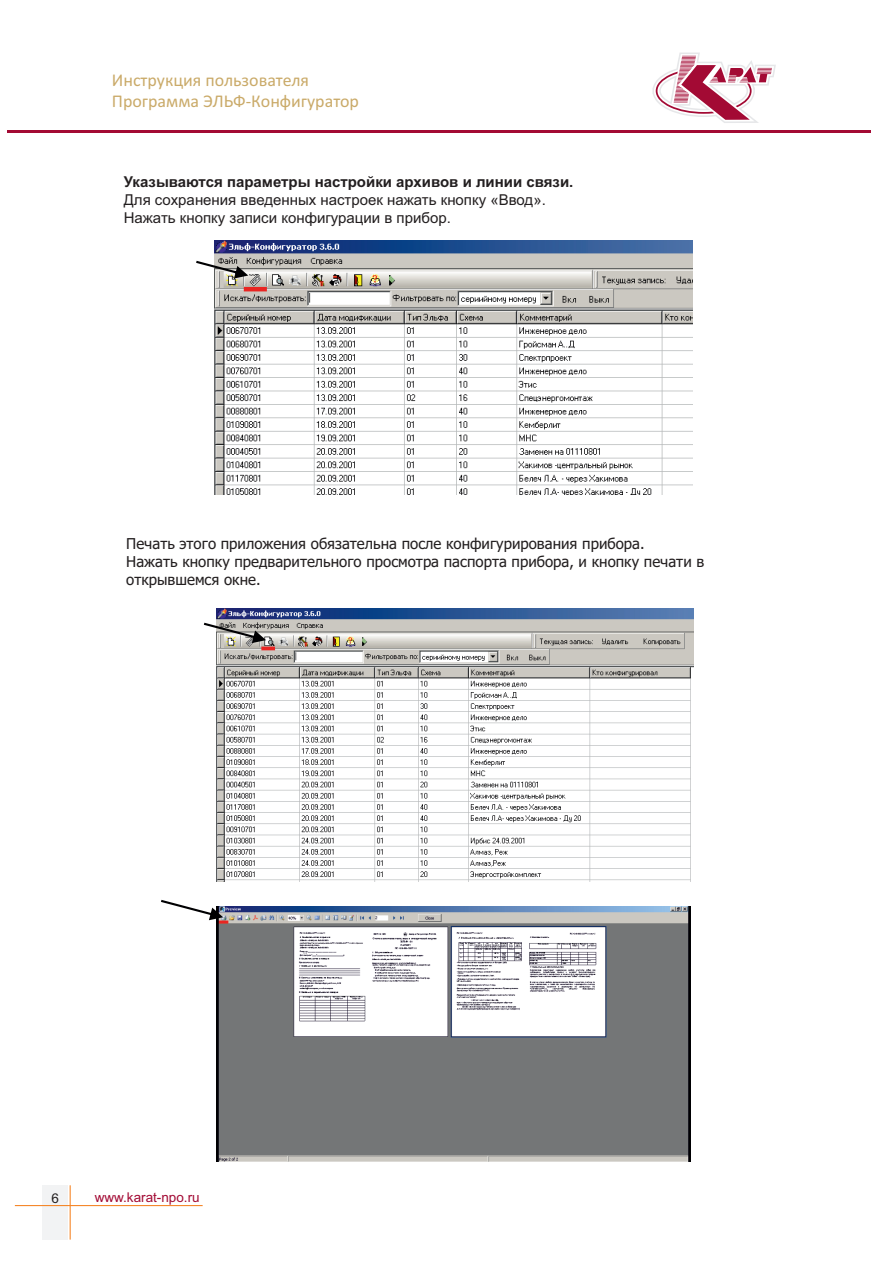
<style>
.page{position:relative;width:893px;height:1263px;background:#fff}
.page>*{position:absolute;margin:0;border:0;box-sizing:border-box;transform-origin:0 0}
.t1{font:18px/20.7px "Calibri";color:#caaa69}
.t2{font:15px/18.1px "Tahoma";color:#231f20}
.t3{font:15px/18px "Arial";color:#231f20}
.t4{font:700 15px "Arial";color:#231f20}
.t5{font:13.5px "Arial";color:#a30a34}
.t6{font:13.5px "Arial";color:#231f20}
</style>
<div class="page">
<hr style="left:7px;top:130px;width:864px;height:2px;background:#a30a34">
<svg style="left:652px;top:53px;width:124px;height:70px"></svg>
<div style="left:42px;top:1185px;width:26px;height:54px;background:#f2f3f4"></div>
<hr style="left:15px;top:1205px;width:188px;height:1px;background:#f58220">
<hr style="left:70px;top:1185px;width:1px;height:54px;background:#f58220">
<img style="left:215px;top:240px;width:477px;height:255px">
<img style="left:217px;top:608px;width:477px;height:273px">
<img style="left:216px;top:907px;width:475px;height:254px">
<svg style="left:196px;top:261px;width:52px;height:17px"></svg>
<svg style="left:204px;top:623px;width:62px;height:20px"></svg>
<svg style="left:161px;top:900px;width:62px;height:20px"></svg>
<p class="t1" style="left:112px;top:72px;width:249px">Инструкция пользователя<br>Программа ЭЛЬФ-Конфигуратор</p>
<p class="t4" style="left:124px;top:176px;width:451px">Указываются параметры настройки архивов и линии связи.</p>
<p class="t3" style="left:124px;top:192px;width:424px">Для сохранения введенных настроек нажать кнопку «Ввод».<br>Нажать кнопку записи конфигурации в прибор.</p>
<p class="t2" style="left:126px;top:535px;width:579px">Печать этого приложения обязательна после конфигурирования прибора.<br>Нажать кнопку предварительного просмотра паспорта прибора, и кнопку печати в открывшемся окне.</p>
<p class="t6" style="left:52px;top:1193px;width:9px">6</p>
<p class="t5" style="left:95px;top:1192px;width:107px">www.karat-npo.ru</p>
</div>
